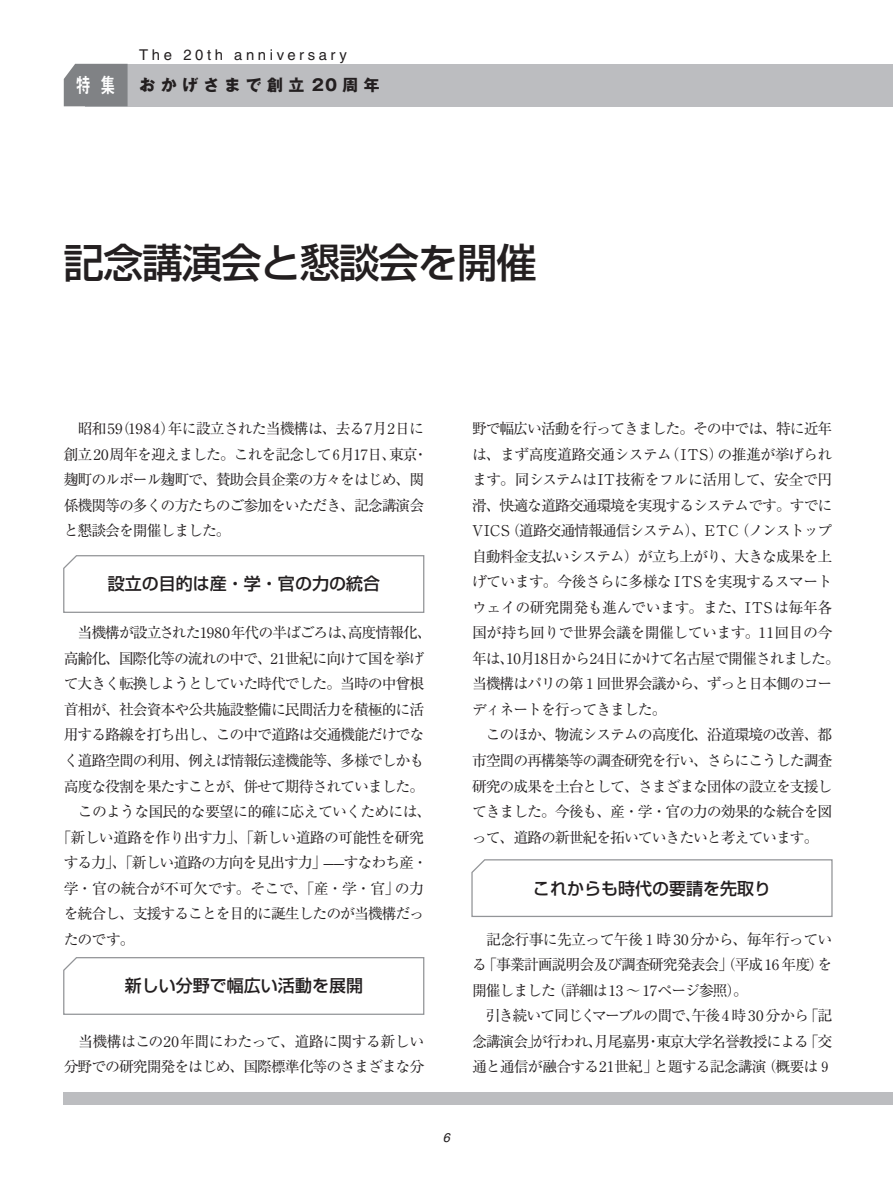
<style>
.page{position:relative;width:893px;height:1191px;background:#fff}
.page>*{position:absolute;margin:0;border:0;box-sizing:border-box;transform-origin:0 0}
.t1{font:500 40.35px "Shin Go";letter-spacing:-.025em;color:#231f20}
.cap{font:21.3px "Midashi Go MB31";color:#fff;scale:.7 1}
.特集_ナカミダシ{font:500 16.95px "Shin Go";color:#231f20}
.t2{font:700 15.9px "Gothic MB101";letter-spacing:.335em;color:#231f20}
.t3{font:14.85px/25.5px "Ryumin";letter-spacing:-.07em;color:#231f20}
.t4{font:14.85px "Ryumin";letter-spacing:-.05em;color:#231f20}
.t5{font:14.85px "Ryumin";letter-spacing:-.03em;color:#231f20}
.t6{font:14.85px "Helvetica";letter-spacing:.24em;color:#231f20}
.t7{font:italic 12.75px "Helvetica";color:#231f20}
</style>
<div class="page">
<svg style="left:63px;top:555px;width:362px;height:58px"></svg>
<svg style="left:63px;top:957px;width:362px;height:58px"></svg>
<svg style="left:471px;top:859px;width:362px;height:58px"></svg>
<div style="left:85px;top:64px;width:808px;height:42px;background:#bcbdc0"></div>
<div style="left:64px;top:1092px;width:829px;height:12px;background:#bcbdc0"></div>
<div style="left:64px;top:64px;width:64px;height:42px;background:#808285"></div>
<p class="t6" style="left:139px;top:46px;width:209px">The 20th anniversary</p>
<p class="cap" style="left:76px;top:73px;width:58px">特 集</p>
<p class="t2" style="left:140px;top:74px;width:242px">おかげさまで創立 20周年</p>
<p class="t1" style="left:64px;top:236px;width:475px">記念講演会と懇談会を開催</p>
<p class="t3" style="left:64px;top:415px;width:366px">　昭和59（1984）年に設立された当機構は、去る7月2日に創立20周年を迎えました。これを記念して６月17日、東京・麹町のルポール麹町で、賛助会員企業の方々をはじめ、関係機関等の多くの方たちのご参加をいただき、記念講演会と懇談会を開催しました。</p>
<p class="特集_ナカミダシ" style="left:108px;top:573px;width:274px">設立の目的は産・学・官の力の統合</p>
<p class="t3" style="left:64px;top:620px;width:369px">　当機構が設立された1980年代の半ばごろは、高度情報化、高齢化、国際化等の流れの中で、21世紀に向けて国を挙げて大きく転換しようとしていた時代でした。当時の中曾根首相が、社会資本や公共施設整備に民間活力を積極的に活用する路線を打ち出し、この中で道路は交通機能だけでなく道路空間の利用、例えば情報伝達機能等、多様でしかも高度な役割を果たすことが、併せて期待されていました。</p>
<p class="t4" style="left:64px;top:802px;width:369px">　このような国民的な要望に的確に応えていくためには、</p>
<p class="t4" style="left:56px;top:828px;width:369px">「新しい道路を作り出す力」、「新しい道路の可能性を研究</p>
<p class="t3" style="left:64px;top:849px;width:366px">する力」、「新しい道路の方向を見出す力」̶̶すなわち産・</p>
<p class="t5" style="left:64px;top:879px;width:362px">学・官の統合が不可欠です。そこで、「産・学・官」の力</p>
<p class="t3" style="left:64px;top:900px;width:362px">を統合し、支援することを目的に誕生したのが当機構だっ</p>
<p class="t3" style="left:64px;top:926px;width:73px">たのです。</p>
<p class="特集_ナカミダシ" style="left:125px;top:975px;width:240px">新しい分野で幅広い活動を展開</p>
<p class="t3" style="left:64px;top:1028px;width:362px">　当機構はこの20年間にわたって、道路に関する新しい分野での研究開発をはじめ、国際標準化等のさまざまな分</p>
<p class="t3" style="left:472px;top:415px;width:369px">野で幅広い活動を行ってきました。その中では、特に近年は、まず高度道路交通システム（ITS）の推進が挙げられます。同システムはIT技術をフルに活用して、安全で円滑、快適な道路交通環境を実現するシステムです。すでに<br>VICS（道路交通情報通信システム）、ETC（ノンストップ自動料金支払いシステム）が立ち上がり、大きな成果を上げています。今後さらに多様な ITSを実現するスマートウェイの研究開発も進んでいます。また、ITSは毎年各国が持ち回りで世界会議を開催しています。11回目の今年は、10月18日から24日にかけて名古屋で開催されました。当機構はパリの第１回世界会議から、ずっと日本側のコーディネートを行ってきました。</p>
<p class="t3" style="left:472px;top:722px;width:362px;text-align:justify">　このほか、物流システムの高度化、沿道環境の改善、都市空間の再構築等の調査研究を行い、さらにこうした調査研究の成果を土台として、さまざまな団体の設立を支援してきました。今後も、産・学・官の力の効果的な統合を図って、道路の新世紀を拓いていきたいと考えています。</p>
<p class="特集_ナカミダシ" style="left:533px;top:877px;width:240px">これからも時代の要請を先取り</p>
<p class="t3" style="left:472px;top:926px;width:362px;text-align:justify">　記念行事に先立って午後１時 30分から、毎年行っている「事業計画説明会及び調査研究発表会」（平成16 年度）を開催しました（詳細は13 ～ 17ページ参照）。</p>
<p class="t3" style="left:472px;top:1002px;width:362px;text-align:justify">　引き続いて同じくマーブルの間で、午後4 時 30 分から「記念講演会」が行われ、月尾嘉男・東京大学名誉教授による「交通と通信が融合する21世紀」と題する記念講演（概要は９</p>
<p class="t7" style="left:443px;top:1130px;width:9px">6</p>
</div>
